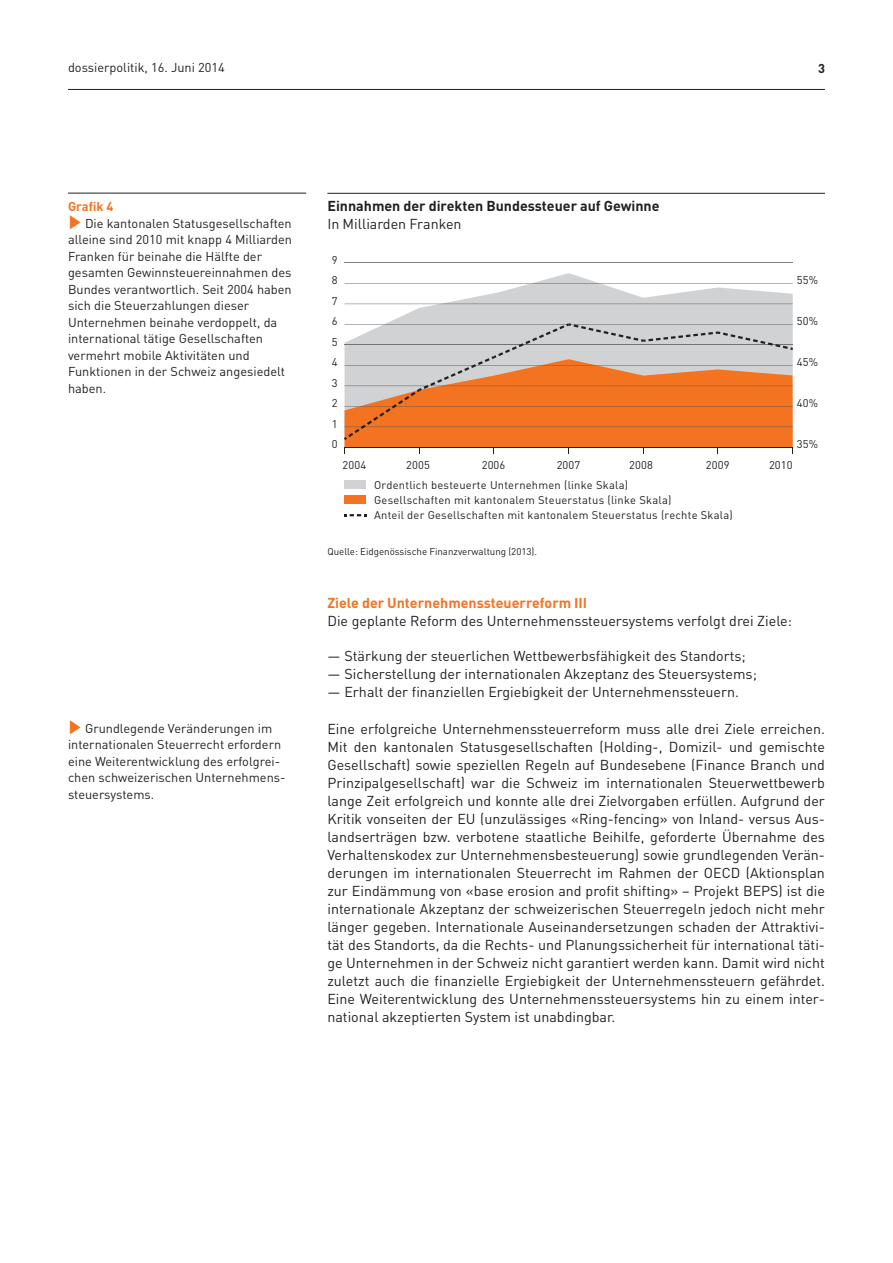
<style>
.page{position:relative;width:893px;height:1263px;background:#fff}
.page>*{position:absolute;margin:0;border:0;box-sizing:border-box;transform-origin:0 0}
._101_____Lauftext{font:14.25px/18px "DIN";color:#231f20;text-align:justify}
._102_____Liste_Stric{font:14.25px "DIN";color:#231f20}
._401_____Diagramm_Ti{font:700 14.25px "DIN";color:#231f20}
._202_____Titel_2__Hi{font:700 14.25px "DIN";color:#f47321}
._402_____Diagramm_Un{font:14.25px "DIN";color:#231f20}
.t1{font:12.75px/16.5px "DIN";color:#231f20}
.t2{font:700 12.75px "DIN";color:#f47321}
.t3{font:700 12.75px "DIN";color:#231f20}
.t4{font:11.1px/14.7px "DIN";letter-spacing:.02em;color:#231f20}
._403_____Diagramm_Qu{font:9.75px "DIN";color:#231f20}
.s1{color:#f47321}
</style>
<div class="page">
<hr style="left:68px;top:89px;width:757px;height:1px;background:#231f20">
<hr style="left:327px;top:193px;width:498px;height:1px;background:#231f20">
<svg style="left:345px;top:273px;width:448px;height:50px;fill:#d1d2d4"></svg>
<svg style="left:345px;top:304px;width:448px;height:1px"></svg>
<svg style="left:345px;top:283px;width:448px;height:1px"></svg>
<hr style="left:345px;top:263px;width:448px;height:1px;background:#808285">
<div style="left:345px;top:481px;width:21px;height:8px;background:#d1d2d4"></div>
<div style="left:345px;top:495px;width:21px;height:8px;background:#f47321"></div>
<svg style="left:345px;top:514px;width:21px;height:2px"></svg>
<svg style="left:344px;top:323px;width:449px;height:130px;background:#df9b71"></svg>
<hr style="left:68px;top:193px;width:238px;height:1px;background:#231f20">
<p class="t1" style="left:68px;top:59px;width:158px">dossierpolitik, 16. Juni 2014</p>
<p class="t3" style="left:818px;top:60px;width:8px">3</p>
<p class="t2" style="left:68px;top:198px;width:47px">Grafik 4</p>
<p class="t1" style="left:68px;top:215px;width:226px"><span class="s1">✓</span> Die kantonalen Statusgesellschaften alleine sind 2010 mit knapp 4 Milliarden Franken für beinahe die Hälfte der gesamten Gewinnsteuereinnahmen des Bundes verantwortlich. Seit 2004 haben sich die Steuerzahlungen dieser Unternehmen beinahe verdoppelt, da international tätige Gesellschaften vermehrt mobile Aktivitäten und Funktionen in der Schweiz angesiedelt haben.</p>
<p class="t1" style="left:68px;top:720px;width:219px"><span class="s1">✓</span> Grundlegende Veränderungen im internationalen Steuerrecht erfordern eine Weiterentwicklung des erfolgrei&shy;chen schweizerischen Unternehmens&shy;steuersystems.</p>
<p class="_401_____Diagramm_Ti" style="left:327px;top:197px;width:334px">Einnahmen der direkten Bundessteuer auf Gewinne</p>
<p class="_402_____Diagramm_Un" style="left:327px;top:215px;width:136px">In Milliarden Franken</p>
<p class="t4" style="left:332px;top:252px;width:7px">9</p>
<p class="t4" style="left:332px;top:273px;width:7px">8</p>
<p class="t4" style="left:332px;top:293px;width:7px">7</p>
<p class="t4" style="left:332px;top:314px;width:7px">6</p>
<p class="t4" style="left:332px;top:334px;width:7px">5</p>
<p class="t4" style="left:332px;top:355px;width:7px">4</p>
<p class="t4" style="left:332px;top:375px;width:7px">3</p>
<p class="t4" style="left:332px;top:396px;width:7px">2</p>
<p class="t4" style="left:332px;top:416px;width:7px">1</p>
<p class="t4" style="left:332px;top:437px;width:7px">0</p>
<p class="t4" style="left:797px;top:272px;width:23px">55%</p>
<p class="t4" style="left:797px;top:313px;width:23px">50%</p>
<p class="t4" style="left:797px;top:354px;width:23px">45%</p>
<p class="t4" style="left:797px;top:395px;width:23px">40%</p>
<p class="t4" style="left:797px;top:436px;width:23px">35%</p>
<p class="t4" style="left:343px;top:457px;width:25px">2004</p>
<p class="t4" style="left:406px;top:457px;width:25px">2005</p>
<p class="t4" style="left:482px;top:457px;width:25px">2006</p>
<p class="t4" style="left:557px;top:457px;width:25px">2007</p>
<p class="t4" style="left:629px;top:457px;width:25px">2008</p>
<p class="t4" style="left:706px;top:457px;width:25px">2009</p>
<p class="t4" style="left:769px;top:457px;width:25px">2010</p>
<p class="t4" style="left:374px;top:477px;width:360px">Ordentlich besteuerte Unternehmen (linke Skala)<br>Gesellschaften mit kantonalem Steuerstatus (linke Skala)<br>Anteil der Gesellschaften mit kantonalem Steuerstatus (rechte Skala)</p>
<p class="_403_____Diagramm_Qu" style="left:327px;top:545px;width:211px">Quelle: Eidgenössische Finanzverwaltung (2013).</p>
<p class="_202_____Titel_2__Hi" style="left:327px;top:593px;width:261px">Ziele der Unternehmenssteuerreform III</p>
<p class="_101_____Lauftext" style="left:327px;top:611px;width:466px">Die geplante Reform des Unternehmenssteuersystems verfolgt drei Ziele:</p>
<p class="_102_____Liste_Stric" style="left:327px;top:646px;width:420px">— Stärkung der steuerlichen Wettbewerbsfähigkeit des Standorts;</p>
<p class="_102_____Liste_Stric" style="left:327px;top:664px;width:431px">— Sicherstellung der internationalen Akzeptanz des Steuersystems;</p>
<p class="_102_____Liste_Stric" style="left:327px;top:682px;width:413px">— Erhalt der finanziellen Ergiebigkeit der Unternehmenssteuern.</p>
<p class="_101_____Lauftext" style="left:327px;top:719px;width:499px">Eine erfolgreiche Unternehmenssteuerreform muss alle drei Ziele erreichen.<br>Mit den kantonalen Statusgesellschaften (Holding-, Domizil- und gemischte Gesellschaft) sowie speziellen Regeln auf Bundesebene (Finance Branch und Prinzipalgesellschaft) war die Schweiz im internationalen Steuerwettbewerb lange Zeit erfolgreich und konnte alle drei Zielvorgaben erfüllen. Aufgrund der Kritik vonseiten der EU (unzulässiges «Ring-fencing» von Inland- versus Aus&shy;landserträgen bzw. verbotene staatliche Beihilfe, geforderte Übernahme des Verhaltenskodex zur Unternehmensbesteuerung) sowie grundlegenden Verän&shy;derungen im internationalen Steuerrecht im Rahmen der OECD (Aktionsplan zur Eindämmung von «base erosion and profit shifting» – Projekt BEPS) ist die internationale Akzeptanz der schweizerischen Steuerregeln jedoch nicht mehr länger gegeben. Internationale Auseinandersetzungen schaden der Attraktivi&shy;tät des Standorts, da die Rechts- und Planungssicherheit für international täti&shy;ge Unternehmen in der Schweiz nicht garantiert werden kann. Damit wird nicht zuletzt auch die finanzielle Ergiebigkeit der Unternehmenssteuern gefährdet.<br>Eine Weiterentwicklung des Unternehmenssteuersystems hin zu einem inter&shy;national akzeptierten System ist unabdingbar.</p>
</div>
